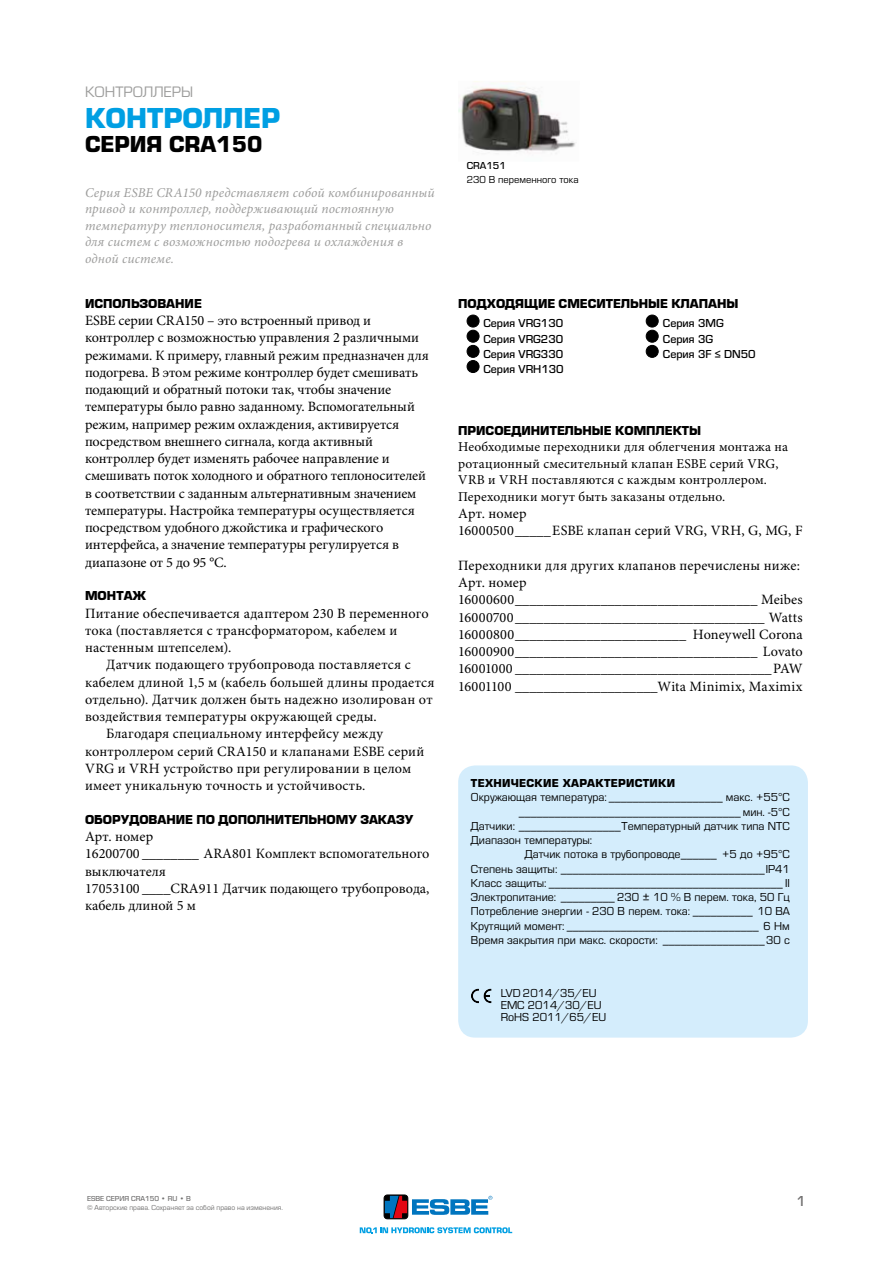
<style>
.page{position:relative;width:893px;height:1263px;background:#fff}
.page>*{position:absolute;margin:0;border:0;box-sizing:border-box;transform-origin:0 0}
.t1{font:700 30px "ESBE Eurostile";color:#009fe3}
.t2{font:700 24px "ESBE Eurostile";color:#000}
.t3{font:15.75px "ESBE Eurostile";color:#9d9d9c}
.t4{font:500 15px "ESBE Eurostile";color:#706f6f}
.t5{font:14.25px/17.2px "Minion Pro";color:#000}
.t6{font:14.25px "Minion Pro";letter-spacing:.02em;color:#000}
.t7{font:italic 13.5px/16.5px "Minion Pro";letter-spacing:.01em;color:#9d9d9c}
.t8{font:13.5px/16.5px "Minion Pro";letter-spacing:.02em;color:#000}
.t9{font:700 13.5px "ESBE Eurostile";color:#000}
.t10{font:12px/12px "ESBE Eurostile";color:#000}
.t11{font:500 12px/15.1px "ESBE Eurostile";color:#000;text-align:justify}
.t12{font:700 12px "ESBE Eurostile";letter-spacing:.025em;color:#000}
.t13{font:10.5px "ESBE Eurostile";color:#000}
.t14{font:500 10.5px "ESBE Eurostile";color:#000}
.t15{font:7.5px "ESBE Eurostile";color:#706f6f}
.t16{font:500 7.5px "ESBE Eurostile";color:#706f6f}
</style>
<div class="page">
<div style="left:458px;top:765px;width:350px;height:272px;background:#d4edfc;border-radius:17px"></div>
<svg style="left:471px;top:989px;width:21px;height:14px"></svg>
<img style="left:458px;top:81px;width:118px;height:73px">
<div style="left:467px;top:315px;width:12px;height:12px;background:#000;border-radius:50%"></div>
<div style="left:467px;top:315px;width:12px;height:12px;border:1px solid #000;border-radius:50%"></div>
<div style="left:467px;top:330px;width:12px;height:12px;background:#000;border-radius:50%"></div>
<div style="left:467px;top:330px;width:12px;height:13px;border:1px solid #000;border-radius:50%"></div>
<div style="left:467px;top:345px;width:12px;height:12px;background:#000;border-radius:50%"></div>
<div style="left:467px;top:345px;width:12px;height:13px;border:1px solid #000;border-radius:50%"></div>
<div style="left:467px;top:360px;width:12px;height:12px;background:#000;border-radius:50%"></div>
<div style="left:467px;top:360px;width:12px;height:13px;border:1px solid #000;border-radius:50%"></div>
<div style="left:646px;top:315px;width:12px;height:12px;background:#000;border-radius:50%"></div>
<div style="left:646px;top:315px;width:13px;height:12px;border:1px solid #000;border-radius:50%"></div>
<div style="left:646px;top:330px;width:12px;height:12px;background:#000;border-radius:50%"></div>
<div style="left:646px;top:330px;width:13px;height:13px;border:1px solid #000;border-radius:50%"></div>
<div style="left:646px;top:345px;width:12px;height:12px;background:#000;border-radius:50%"></div>
<div style="left:646px;top:345px;width:13px;height:13px;border:1px solid #000;border-radius:50%"></div>
<svg style="left:360px;top:1227px;width:152px;height:6px"></svg>
<div style="left:384px;top:1195px;width:24px;height:24px;border:1px solid #000;border-radius:3px"></div>
<svg style="left:385px;top:1196px;width:107px;height:22px"></svg>
<p class="t3" style="left:85px;top:83px;width:110px">КОНТРОЛЛЕРЫ</p>
<h1 class="t1" style="left:85px;top:102px;width:197px">КОНТРОЛЛЕР</h1>
<h2 class="t2" style="left:85px;top:131px;width:179px">СЕРИЯ CRA150</h2>
<p class="t7" style="left:85px;top:185px;width:351px">Серия ESBE CRA150 представляет собой комбинированный привод и контроллер, поддерживающий постоянную температуру теплоносителя, разработанный специально для систем с возможностью подогрева и охлаждения в одной системе.</p>
<p class="t9" style="left:85px;top:296px;width:118px">ИСПОЛЬЗОВАНИЕ</p>
<p class="t5" style="left:85px;top:312px;width:345px">ESBE серии CRA150 – это встроенный привод и контроллер с возможностью управления 2 различными режимами. К примеру, главный режим предназначен для подогрева. В этом режиме контроллер будет смешивать подающий и обратный потоки так, чтобы значение температуры было равно заданному. Вспомогательный режим, например режим охлаждения, активируется посредством внешнего сигнала, когда активный контроллер будет изменять рабочее направление и смешивать поток холодного и обратного теплоносителей в соответствии с заданным альтернативным значением температуры. Настройка температуры осуществляется посредством удобного джойстика и графического интерфейса, а значение температуры регулируется в диапазоне от 5 до 95 °C.</p>
<p class="t9" style="left:85px;top:588px;width:63px">МОНТАЖ</p>
<p class="t5" style="left:85px;top:605px;width:345px">Питание обеспечивается адаптером 230 В переменного тока (поставляется с трансформатором, кабелем и настенным штепселем).</p>
<p class="t5" style="left:106px;top:657px;width:306px">Датчик подающего трубопровода поставляется с</p>
<p class="t5" style="left:85px;top:674px;width:351px">кабелем длиной 1,5 м (кабель большей длины продается</p>
<p class="t5" style="left:85px;top:691px;width:349px">отдельно). Датчик должен быть надежно изолирован от</p>
<p class="t5" style="left:85px;top:708px;width:293px">воздействия температуры окружающей среды.</p>
<p class="t5" style="left:106px;top:726px;width:278px">Благодаря специальному интерфейсу между</p>
<p class="t5" style="left:85px;top:743px;width:341px">контроллером серий CRA150 и клапанами ESBE серий</p>
<p class="t5" style="left:85px;top:760px;width:328px">VRG и VRH устройство при регулировании в целом</p>
<p class="t6" style="left:85px;top:777px;width:282px">имеет уникальную точность и устойчивость.</p>
<p class="t9" style="left:85px;top:812px;width:330px">ОБОРУДОВАНИЕ ПО ДОПОЛНИТЕЛЬНОМУ ЗАКАЗУ</p>
<p class="t5" style="left:85px;top:828px;width:346px">Арт. номер<br>16200700 ________ ARA801 Комплект вспомогательного выключателя<br>17053100 ____CRA911 Датчик подающего трубопровода, кабель длиной 5 м</p>
<p class="t14" style="left:467px;top:160px;width:41px">CRA151</p>
<p class="t13" style="left:467px;top:174px;width:113px">230 В переменного тока</p>
<p class="t9" style="left:458px;top:296px;width:282px">ПОДХОДЯЩИЕ СМЕСИТЕЛЬНЫЕ КЛАПАНЫ</p>
<p class="t11" style="left:483px;top:316px;width:82px">Серия VRG130<br>Серия VRG230<br>Серия VRG330<br>Серия VRH130</p>
<p class="t11" style="left:663px;top:316px;width:94px;text-align:left">Серия 3MG<br>Серия 3G<br>Серия 3F ≤ DN50</p>
<p class="t9" style="left:458px;top:423px;width:245px">ПРИСОЕДИНИТЕЛЬНЫЕ КОМПЛЕКТЫ</p>
<p class="t8" style="left:458px;top:439px;width:331px">Необходимые переходники для облегчения монтажа на ротационный смесительный клапан ESBE серий VRG, VRB и VRH поставляются с каждым контроллером.<br>Переходники могут быть заказаны отдельно.</p>
<p class="t5" style="left:458px;top:505px;width:346px">Арт. номер<br>16000500_____ESBE клапан серий VRG, VRH, G, MG, F</p>
<p class="t5" style="left:458px;top:557px;width:346px">Переходники для других клапанов перечислены ниже:<br>Арт. номер 16000600__________________________________ Meibes 16000700___________________________________ Watts 16000800________________________ Honeywell Corona 16000900__________________________________ Lovato 16001000 ____________________________________PAW 16001100 ____________________Wita Minimix, Maximix</p>
<p class="t12" style="left:471px;top:777px;width:206px">ТЕХНИЧЕСКИЕ ХАРАКТЕРИСТИКИ</p>
<p class="t10" style="left:471px;top:792px;width:320px">Окружающая температура: ___________________ макс. +55°C</p>
<p class="t10" style="left:519px;top:806px;width:272px">_____________________________________мин. -5°C</p>
<p class="t10" style="left:471px;top:820px;width:320px">Датчики: _________________Температурный датчик типа NTC</p>
<p class="t10" style="left:471px;top:834px;width:123px">Диапазон температуры:</p>
<p class="t10" style="left:525px;top:849px;width:266px">Датчик потока в трубопроводе______ +5 до +95°C</p>
<p class="t10" style="left:471px;top:863px;width:320px">Степень защиты: __________________________________IP41</p>
<p class="t10" style="left:471px;top:877px;width:320px">Класс защиты: _______________________________________ II</p>
<p class="t10" style="left:471px;top:891px;width:320px">Электропитание: _________ 230 ± 10 % В перем. тока, 50 Гц</p>
<p class="t10" style="left:471px;top:906px;width:320px">Потребление энергии - 230 В перем. тока: __________ 10 ВА</p>
<p class="t10" style="left:471px;top:920px;width:320px">Крутящий момент: ________________________________ 6 Нм</p>
<p class="t10" style="left:471px;top:934px;width:320px">Время закрытия при макс. скорости: _________________30 с</p>
<p class="t10" style="left:501px;top:987px;width:107px">LVD 2014/35/EU<br>EMC 2014/30/EU<br>RoHS 2011/65/EU</p>
<p class="t16" style="left:87px;top:1194px;width:105px">ESBE СЕРИЯ CRA150 • RU • B</p>
<p class="t15" style="left:87px;top:1203px;width:197px">© Авторские права. Сохраняет за собой право на изменения.</p>
<p class="t4" style="left:796px;top:1193px;width:11px">1</p>
</div>
